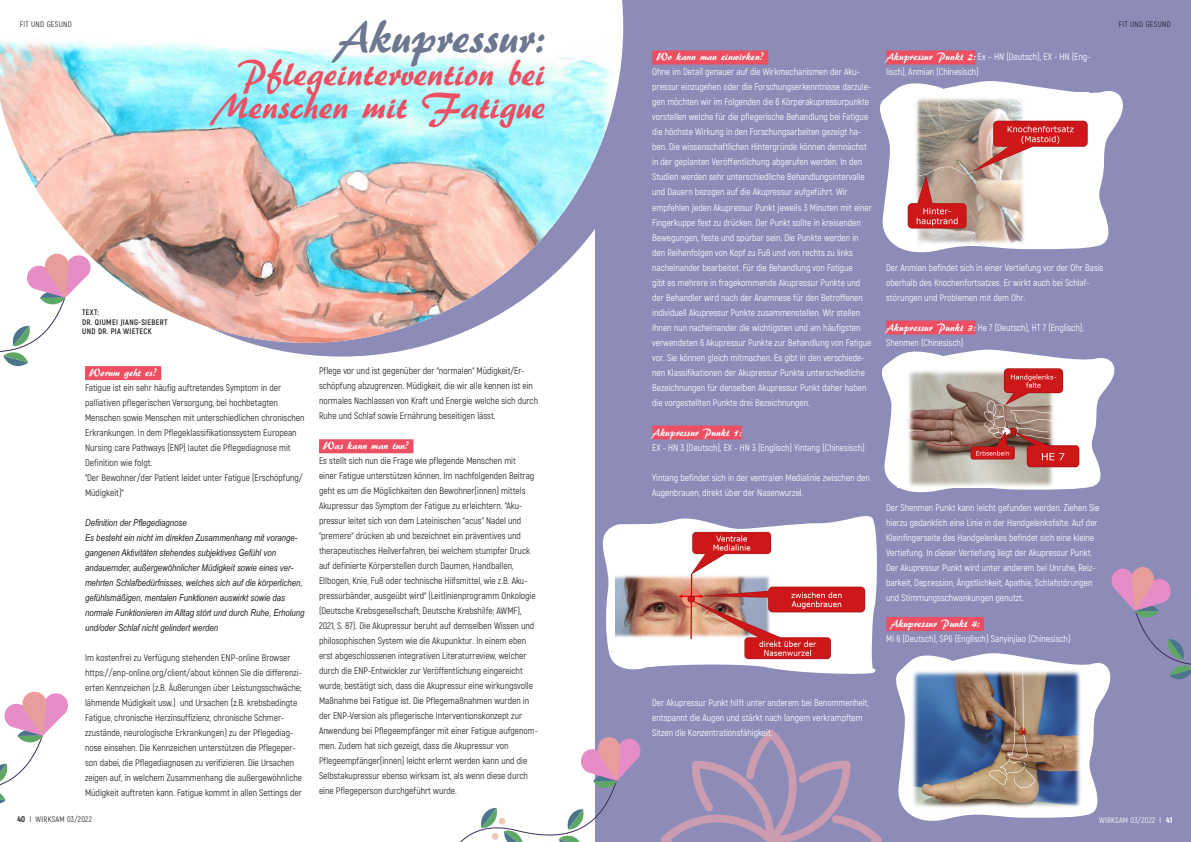
<style>
.page{position:relative;width:1191px;height:842px;background:#fff}
.page>*{position:absolute;margin:0;border:0;box-sizing:border-box;transform-origin:0 0}
.t1{font:47px "ARBERKLEY";color:#6d778f}
.t2{font:37px "ARBERKLEY";color:#eb4f61}
.t3{font:11px "ARBERKLEY";color:#fff}
.t4{font:9.5px/15px "Akrobat";color:#231f20}
.t5{font:9.5px/15px "Akrobat";color:#fff}
.t6{font:italic 9.5px/15px "Arial Narrow";color:#231f20}
.t7{font:700 8px "Akrobat";letter-spacing:.04em;color:#231f20}
.t8{font:8px "Akrobat";letter-spacing:.04em;color:#231f20}
.t9{font:8px "Akrobat";letter-spacing:.03em;color:#fff}
.s1{font-family:"ARBERKLEY";font-size:11px}
.s2{font-weight:800;font-size:8.3px}
.s3{font-size:8.3px}
</style>
<div class="page">
<svg style="left:250px;top:343px;width:183px;height:14px;fill:#8d8cb9"></svg>
<div style="left:595px;top:0;width:596px;height:842px;background:#8d8cb9"></div>
<svg style="left:595px;top:0;width:28px;height:84px"></svg>
<img style="left:0;top:35px;width:618px;height:308px">
<svg style="left:660px;top:729px;width:222px;height:113px"></svg>
<div style="left:85px;top:366px;width:76px;height:14px;background:#eb4f61"></div>
<div style="left:319px;top:439px;width:94px;height:14px;background:#eb4f61"></div>
<div style="left:652px;top:50px;width:116px;height:14px;background:#eb4f61"></div>
<div style="left:652px;top:425px;width:90px;height:14px;background:#eb4f61"></div>
<div style="left:886px;top:50px;width:89px;height:14px;background:#eb4f61"></div>
<div style="left:886px;top:320px;width:89px;height:14px;background:#eb4f61"></div>
<div style="left:886px;top:617px;width:98px;height:14px;background:#eb4f61"></div>
<svg style="left:880px;top:81px;width:243px;height:172px;fill:#fff"></svg>
<img style="left:902px;top:93px;width:186px;height:153px">
<svg style="left:602px;top:516px;width:275px;height:158px;fill:#fff"></svg>
<img style="left:615px;top:531px;width:252px;height:130px">
<svg style="left:882px;top:349px;width:233px;height:144px"></svg>
<img style="left:898px;top:360px;width:182px;height:128px">
<svg style="left:0;top:691px;width:68px;height:113px"></svg>
<svg style="left:896px;top:567px;width:295px;height:254px"></svg>
<svg style="left:460px;top:737px;width:181px;height:105px"></svg>
<svg style="left:0;top:252px;width:92px;height:126px"></svg>
<p class="t1" style="left:336px;top:8px;width:211px">Akupressur:</p>
<p class="t8" style="left:20px;top:20px;width:54px">FIT UND GESUND</p>
<p class="t8" style="left:1118px;top:20px;width:54px">FIT UND GESUND</p>
<p class="t3" style="left:656px;top:50px;width:109px">Wo kann man einwirken?</p>
<p class="t5" style="left:652px;top:65px;width:221px">Ohne im Detail genauer auf die Wirkmechanismen der Aku&shy;pressur einzugehen oder die Forschungserkenntnisse darzule&shy;gen möchten wir im Folgenden die 6 Körperakupressurpunkte vorstellen welche für die pflegerische Behandlung bei Fatigue die höchste Wirkung in den Forschungsarbeiten gezeigt ha&shy;ben. Die wissenschaftlichen Hintergründe können demnächst in der geplanten Veröffentlichung abgerufen werden. In den Studien werden sehr unterschiedliche Behandlungsintervalle und Dauern bezogen auf die Akupressur aufgeführt. Wir empfehlen jeden Akupressur Punkt jeweils 3 Minuten mit einer Fingerkuppe fest zu drücken. Der Punkt sollte in kreisenden Bewegungen, feste und spürbar sein. Die Punkte werden in den Reihenfolgen von Kopf zu Fuß und von rechts zu links nacheinander bearbeitet. Für die Behandlung von Fatigue<br>gibt es mehrere in fragekommende Akupressur Punkte und der Behandler wird nach der Anamnese für den Betroffenen individuell Akupressur Punkte zusammenstellen. Wir stellen Ihnen nun nacheinander die wichtigsten und am häufigsten verwendeten 6 Akupressur Punkte zur Behandlung von Fatigue vor. Sie können gleich mitmachen. Es gibt in den verschiede&shy;nen Klassifikationen der Akupressur Punkte unterschiedliche Bezeichnungen für denselben Akupressur Punkt daher haben die vorgestellten Punkte drei Bezeichnungen.</p>
<p class="t3" style="left:652px;top:425px;width:91px">Akupressur Punkt 1:</p>
<p class="t5" style="left:652px;top:440px;width:214px">EX - HN 3 (Deutsch), EX - HN 3 (Englisch) Yintang (Chinesisch)</p>
<p class="t5" style="left:652px;top:470px;width:219px">Yintang befindet sich in der ventralen Medialinie zwischen den<br>Augenbrauen, direkt über der Nasenwurzel.</p>
<p class="t5" style="left:886px;top:50px;width:206px"><span class="s1">Akupressur Punkt 2:</span> Ex – HN (Deutsch), EX - HN (Eng&shy;lisch), Anmian (Chinesisch)</p>
<p class="t2" style="left:237px;top:50px;width:309px">Pflegeintervention bei</p>
<p class="t2" style="left:212px;top:83px;width:334px">Menschen mit Fatigue</p>
<p class="t5" style="left:886px;top:260px;width:219px">Der Anmian befindet sich in einer Vertiefung vor der Ohr Basis oberhalb des Knochenfortsatzes. Er wirkt auch bei Schlaf&shy;störungen und Problemen mit dem Ohr.</p>
<p class="t5" style="left:886px;top:320px;width:199px"><span class="s1">Akupressur Punkt 3:</span> He 7 (Deutsch), HT 7 (Englisch),<br>Shenmen (Chinesisch)</p>
<p class="t7" style="left:82px;top:307px;width:18px">TEXT:</p>
<p class="t7" style="left:82px;top:317px;width:87px">DR. QIUMEI JIANG-SIEBERT</p>
<p class="t7" style="left:82px;top:326px;width:71px">UND DR. PIA WIETECK</p>
<p class="t3" style="left:89px;top:366px;width:69px">Worum geht es?</p>
<p class="t4" style="left:85px;top:380px;width:221px">Fatigue ist ein sehr häufig auftretendes Symptom in der palliativen pflegerischen Versorgung, bei hochbetagten Menschen sowie Menschen mit unterschiedlichen chronischen Erkrankungen. In dem Pflegeklassifikationssystem European Nursing care Pathways (ENP) lautet die Pflegediagnose mit Definition wie folgt.</p>
<p class="t4" style="left:85px;top:470px;width:219px">“Der Bewohner/der Patient leidet unter Fatigue (Erschöpfung/<br>Müdigkeit)“</p>
<p class="t6" style="left:85px;top:515px;width:103px">Definition der Pflegediagnose</p>
<p class="t6" style="left:85px;top:530px;width:221px">Es besteht ein nicht im direkten Zusammenhang mit vorange&shy;gangenen Aktivitäten stehendes subjektives Gefühl von andauernder, außergewöhnlicher Müdigkeit sowie eines ver&shy;mehrten Schlafbedürfnisses, welches sich auf die körperlichen, gefühlsmäßigen, mentalen Funktionen auswirkt sowie das normale Funktionieren im Alltag stört und durch Ruhe, Erholung und/oder Schlaf nicht gelindert werden</p>
<p class="t4" style="left:85px;top:650px;width:218px">Im kostenfrei zu Verfügung stehenden ENP-online Browser https://enp-online.org/client/about können Sie die differenzi&shy;erten Kennzeichen (z.B. Äußerungen über Leistungsschwäche; lähmende Müdigkeit usw.) und Ursachen (z.B. krebsbedingte Fatigue, chronische Herzinsuffizienz, chronische Schmer&shy;zzustände, neurologische Erkrankungen) zu der Pflegediag&shy;nose einsehen. Die Kennzeichen unterstützen die Pflegeper&shy;son dabei, die Pflegediagnosen zu verifizieren. Die Ursachen zeigen auf, in welchem Zusammenhang die außergewöhnliche Müdigkeit auftreten kann. Fatigue kommt in allen Settings der</p>
<p class="t4" style="left:319px;top:363px;width:220px">Pflege vor und ist gegenüber der “normalen“ Müdigkeit/Er&shy;schöpfung abzugrenzen. Müdigkeit, die wir alle kennen ist ein normales Nachlassen von Kraft und Energie welche sich durch Ruhe und Schlaf sowie Ernährung beseitigen lässt.</p>
<p class="t3" style="left:323px;top:439px;width:88px">Was kann man tun?</p>
<p class="t4" style="left:319px;top:453px;width:220px">Es stellt sich nun die Frage wie pflegende Menschen mit<br>einer Fatigue unterstützen können. Im nachfolgenden Beitrag geht es um die Möglichkeiten den Bewohner(innen) mittels Akupressur das Symptom der Fatigue zu erleichtern. “Aku&shy;pressur leitet sich von dem Lateinischen “acus“ Nadel und “premere“ drücken ab und bezeichnet ein präventives und therapeutisches Heilverfahren, bei welchem stumpfer Druck auf definierte Körperstellen durch Daumen, Handballen, Ellbogen, Knie, Fuß oder technische Hilfsmittel, wie z.B. Aku&shy;pressurbänder, ausgeübt wird“ (Leitlinienprogramm Onkologie (Deutsche Krebsgesellschaft; Deutsche Krebshilfe; AWMF), 2021, S. 87). Die Akupressur beruht auf demselben Wissen und philosophischen System wie die Akupunktur. In einem eben erst abgeschlossenen integrativen Literaturreview, welcher durch die ENP-Entwickler zur Veröffentlichung eingereicht wurde, bestätigt sich, dass die Akupressur eine wirkungsvolle Maßnahme bei Fatigue ist. Die Pflegemaßnahmen wurden in der ENP-Version als pflegerische Interventionskonzept zur Anwendung bei Pflegeempfänger mit einer Fatigue aufgenom&shy;men. Zudem hat sich gezeigt, dass die Akupressur von Pflegeempfänger(innen) leicht erlernt werden kann und die Selbstakupressur ebenso wirksam ist, als wenn diese durch eine Pflegeperson durchgeführt wurde.</p>
<p class="t5" style="left:886px;top:500px;width:215px">Der Shenmen Punkt kann leicht gefunden werden. Ziehen Sie hierzu gedanklich eine Linie in der Handgelenksfalte. Auf der Kleinfingerseite des Handgelenkes befindet sich eine kleine Vertiefung. In dieser Vertiefung liegt der Akupressur Punkt.<br>Der Akupressur Punkt wird unter anderem bei Unruhe, Reiz&shy;barkeit, Depression, Ängstlichkeit, Apathie, Schlafstörungen und Stimmungsschwankungen genutzt.</p>
<p class="t3" style="left:890px;top:617px;width:91px">Akupressur Punkt 4:</p>
<p class="t5" style="left:886px;top:631px;width:186px">Mi 6 (Deutsch), SP6 (Englisch) Sanyinjiao (Chinesisch)</p>
<p class="t5" style="left:652px;top:695px;width:218px">Der Akupressur Punkt hilft unter anderem bei Benommenheit, entspannt die Augen und stärkt nach langem verkrampftem<br>Sitzen die Konzentrationsfähigkeit.</p>
<p class="t8" style="left:18px;top:815px;width:76px"><span class="s2">40</span> <span class="s3">l</span> WIRKSAM 03/2022</p>
<p class="t9" style="left:1099px;top:815px;width:75px">WIRKSAM 03/2022 <span class="s3">l</span> <span class="s2">41</span></p>
</div>
